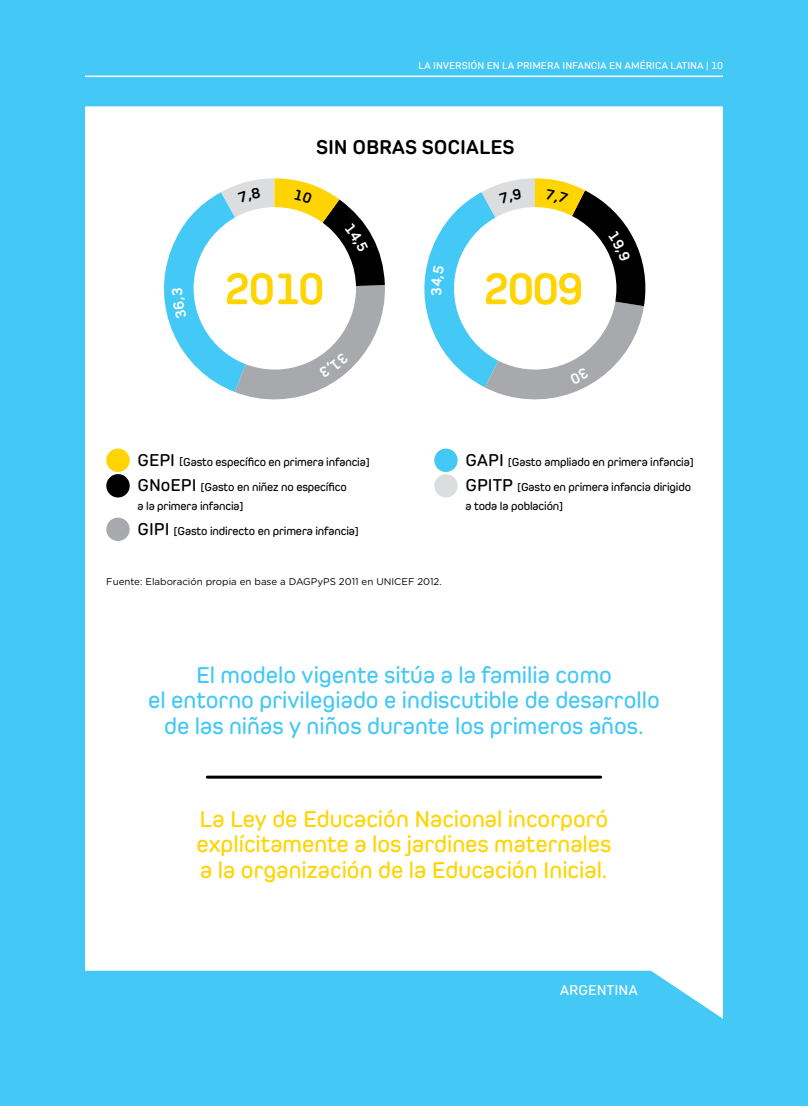
<style>
.page{position:relative;width:808px;height:1106px;background:#44c8f5}
.page>*{position:absolute;margin:0;border:0;box-sizing:border-box;transform-origin:0 0}
.t1{font:600 24px/25.5px "Pero";color:#44c8f5;text-align:center}
.t2{font:600 24px/25.5px "Pero";color:#ffd400}
.t3{font:700 21px "Pero";letter-spacing:-.005em;color:#000}
.t4{font:600 15px "Pero";color:#fff}
.t5{font:600 12px/25.5px "Pero";letter-spacing:-.01em;color:#000}
.t6{font:600 10.5px "Pero";color:#fff}
.t7{font:9.75px "Gotham Rounded";color:#000}
.s1{font-size:18px}
</style>
<div class="page">
<div style="left:85px;top:106px;width:638px;height:912px;background:#fff"></div>
<hr style="left:85px;top:76px;width:638px;height:1px;background:#fff">
<div style="left:106px;top:448px;width:24px;height:24px;background:#ffd400;border-radius:50%"></div>
<div style="left:106px;top:474px;width:24px;height:23px;background:#000;border-radius:50%"></div>
<div style="left:106px;top:517px;width:24px;height:24px;background:#a7a9ac;border-radius:50%"></div>
<div style="left:434px;top:448px;width:24px;height:24px;background:#44c8f5;border-radius:50%"></div>
<div style="left:434px;top:474px;width:24px;height:23px;background:#dcddde;border-radius:50%"></div>
<hr style="left:207px;top:775px;width:394px;height:3px;background:#000">
<svg style="left:149px;top:178px;width:238px;height:222px;background:#d1dfd8"></svg>
<svg style="left:409px;top:178px;width:242px;height:229px;background:#d0ddd7"></svg>
<p class="t6" style="left:419px;top:59px;width:306px">LA INVERSIÓN EN LA PRIMERA INFANCIA EN AMÉRICA LATINA | 10</p>
<h2 class="t3" style="left:316px;top:135px;width:200px">SIN OBRAS SOCIALES</h2>
<p class="t5" style="left:138px;top:449px;width:234px"><span class="s1">GEPI</span> [Gasto específico en primera infancia]<br><span class="s1">GNoEPI</span> [Gasto en niñez no específico</p>
<p class="t5" style="left:138px;top:492px;width:223px">a la primera infancia]<br><span class="s1">GIPI</span> [Gasto indirecto en primera infancia]</p>
<p class="t7" style="left:106px;top:575px;width:337px">Fuente: Elaboración propia en base a DAGPyPS 2011 en UNICEF 2012.</p>
<p class="t5" style="left:465px;top:449px;width:230px"><span class="s1">GAPI</span> [Gasto ampliado en primera infancia]<br><span class="s1">GPITP</span> [Gasto en primera infancia dirigido</p>
<p class="t5" style="left:465px;top:492px;width:99px">a toda la población]</p>
<h1 class="t1" style="left:148px;top:661px;width:513px">El modelo vigente sitúa a la familia como<br>el entorno privilegiado e indiscutible de desarrollo de las niñas y niños durante los primeros años.</h1>
<h1 class="t2" style="left:197px;top:805px;width:416px">La Ley de Educación Nacional incorporó explícitamente a los jardines maternales a la organización de la Educación Inicial.</h1>
<p class="t4" style="left:560px;top:981px;width:80px">ARGENTINA</p>
</div>
